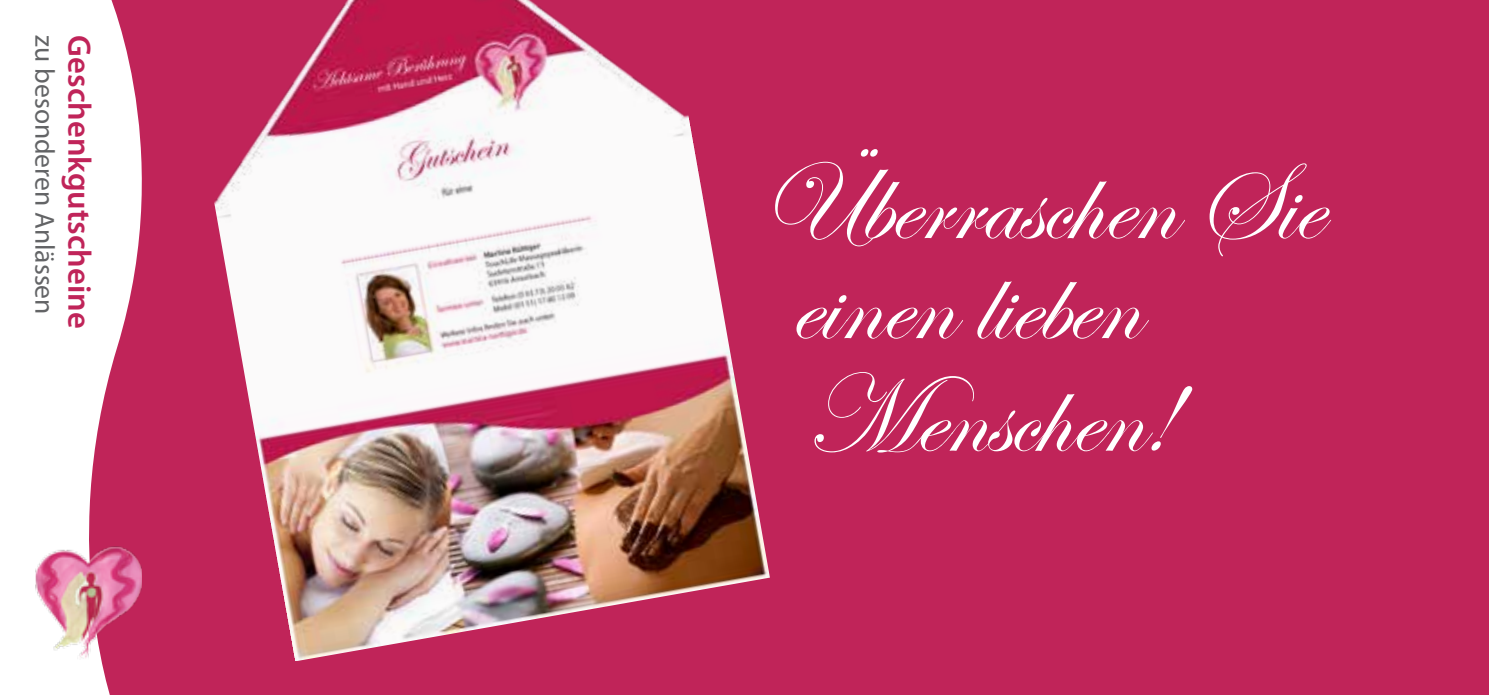
<style>
.page{position:relative;width:1489px;height:695px;background:#fff}
.page>*{position:absolute;margin:0;border:0;box-sizing:border-box;transform-origin:0 0}
.t1{font:112.5px/100px "Edwardian Script ITC";color:#fff}
.t2{font:600 32.5px "Myriad Pro";color:#c02459}
.t3{font:27.5px "Myriad Pro";color:#636466}
</style>
<div class="page">
<div style="left:0;top:0;width:1488px;height:694px;background:#c02459"></div>
<svg style="left:0;top:0;width:142px;height:694px;fill:#fff"></svg>
<img style="left:35px;top:546px;width:107px;height:113px">
<img style="left:214px;top:0;width:556px;height:661px">
<p class="t3" style="left:62px;top:35px;width:280px;rotate:90deg">zu besonderen Anlässen</p>
<p class="t2" style="left:100px;top:35px;width:294px;rotate:90deg">Geschenkgutscheine</p>
<p class="t1" style="left:758px;top:158px;width:563px">Überraschen Sie einen lieben</p>
<p class="t1" style="left:804px;top:370px;width:372px">Menschen!</p>
</div>
